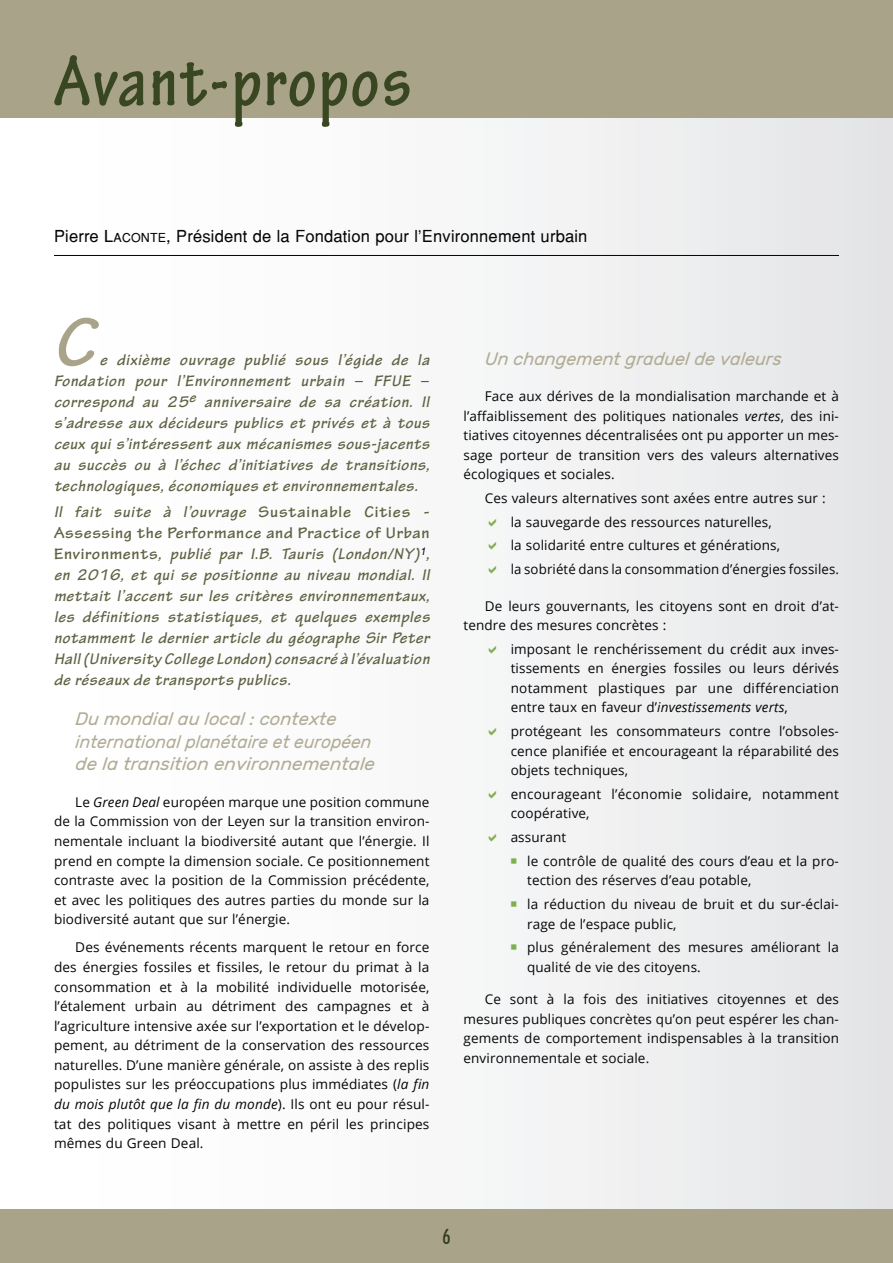
<style>
.page{position:relative;width:893px;height:1263px;background:#fff}
.page>*{position:absolute;margin:0;border:0;box-sizing:border-box;transform-origin:0 0}
.t1{font:700 condensed 75px "Tekton Pro";letter-spacing:.025em;color:#394622}
.t2{font:700 72px "Tekton Pro";color:#a9a389}
.t3{font:500 condensed 21px "Futura BT";color:#2f3c16}
.t4{font:italic 18px/22.6px "Rubik";color:#b1ac95}
.t5{font:italic 700 16.5px/21.1px "Tekton Pro";letter-spacing:.04em;color:#616244;text-align:justify}
.t6{font:16.5px "Helvetica";letter-spacing:.01em;color:#040506}
.t7{font:13.5px/19.5px "Open Sans";letter-spacing:.01em;color:#040506;text-align:justify}
.s1{font-style:inherit}
.s2{font-size:12.3px}
.s3{font-family:"Calibri";font-weight:400;font-style:normal}
.s4{font-style:normal}
.s5{font-style:italic}
.s6{color:#80b04d}
</style>
<div class="page">
<div style="left:0;top:0;width:893px;height:1263px;background:linear-gradient(to right,#fff,#e6e7e9)"></div>
<div style="left:0;top:1209px;width:893px;height:54px;background:#a9a389"></div>
<div style="left:0;top:0;width:893px;height:118px;background:#a9a389"></div>
<hr style="left:54px;top:255px;width:785px;height:1px;background:#040506">
<svg style="left:489px;top:518px;width:21px;height:9px"></svg>
<svg style="left:489px;top:542px;width:21px;height:9px"></svg>
<svg style="left:489px;top:566px;width:21px;height:9px"></svg>
<svg style="left:489px;top:645px;width:21px;height:10px"></svg>
<svg style="left:489px;top:728px;width:21px;height:9px"></svg>
<svg style="left:489px;top:790px;width:21px;height:10px"></svg>
<svg style="left:489px;top:834px;width:21px;height:9px"></svg>
<h1 class="t1" style="left:54px;top:38px;width:359px">Avant-propos</h1>
<p class="t6" style="left:54px;top:226px;width:535px">Pierre <span class="s1">L</span><span class="s2">ACONTE</span>, Président de la Fondation pour l’Environnement urbain</p>
<h2 class="t2" style="left:54px;top:300px;width:55px">C</h2>
<p class="t5" style="left:54px;top:349px;width:377px;text-indent:46px">e dixième ouvrage publié sous l’égide de la Fondation pour l’Environnement urbain <span class="s3">‒</span> FFUE <span class="s3">‒ </span>correspond au 25<sup>e</sup> anniversaire de sa création. Il s’adresse aux décideurs publics et privés et à tous ceux qui s’intéressent aux mécanismes sous-jacents au succès ou à l’échec d’initiatives de transitions, technologiques, économiques et environnementales.</p>
<p class="t5" style="left:54px;top:501px;width:377px">Il fait suite à l’ouvrage <span class="s4">Sustainable Cities - Assessing the Performance and Practice of Urban Environments</span>, publié par I.B. Tauris (London/NY)<sup>1</sup>, en 2016, et qui se positionne au niveau mondial. Il mettait l’accent sur les critères environnementaux, les définitions statistiques, et quelques exemples notamment le dernier article du géographe Sir Peter Hall (University College London) consacré à l’évaluation de réseaux de transports publics.</p>
<h3 class="t4" style="left:75px;top:708px;width:303px">Du mondial au local : contexte international planétaire et européen de la transition environnementale</h3>
<p class="t7" style="left:54px;top:792px;width:377px;text-indent:21px">Le <span class="s5">Green Deal</span> européen marque une position commune de la Commission von der Leyen sur la transition environ&shy;nementale incluant la biodiversité autant que l’énergie. Il prend en compte la dimension sociale. Ce positionnement contraste avec la position de la Commission précédente, et avec les politiques des autres parties du monde sur la biodiversité autant que sur l’énergie.</p>
<p class="t7" style="left:54px;top:937px;width:377px;text-indent:21px">Des événements récents marquent le retour en force des énergies fossiles et fissiles, le retour du primat à la consommation et à la mobilité individuelle motorisée, l’étalement urbain au détriment des campagnes et à l’agriculture intensive axée sur l’exportation et le dévelop&shy;pement, au détriment de la conservation des ressources naturelles. D’une manière générale, on assiste à des replis populistes sur les préoccupations plus immédiates (<span class="s5">la fin du mois plutôt que la fin du monde</span>). Ils ont eu pour résul&shy;tat des politiques visant à mettre en péril les principes mêmes du Green Deal.</p>
<h3 class="t4" style="left:485px;top:348px;width:300px">Un changement graduel de valeurs</h3>
<p class="t7" style="left:463px;top:386px;width:377px;text-indent:21px">Face aux dérives de la mondialisation marchande et à l’affaiblissement des politiques nationales <span class="s5">vertes</span>, des ini&shy;tiatives citoyennes décentralisées ont pu apporter un mes&shy;sage porteur de transition vers des valeurs alternatives écologiques et sociales.</p>
<p class="t7" style="left:511px;top:486px;width:330px;line-height:23.7px;text-align:left;text-indent:-26px">Ces valeurs alternatives sont axées entre autres sur : la sauvegarde des ressources naturelles,<br>la solidarité entre cultures et générations,<br>la sobriété dans la consommation d’énergies fossiles.</p>
<p class="t7" style="left:463px;top:596px;width:377px;text-indent:21px">De leurs gouvernants, les citoyens sont en droit d’at&shy;tendre des mesures concrètes :</p>
<p class="t7" style="left:511px;top:639px;width:330px">imposant le renchérissement du crédit aux inves&shy;tissements en énergies fossiles ou leurs dérivés notamment plastiques par une différenciation entre taux en faveur d’<span class="s5">investissements verts</span>,</p>
<p class="t7" style="left:511px;top:721px;width:330px">protégeant les consommateurs contre l’obsoles&shy;cence planifiée et encourageant la réparabilité des objets techniques,</p>
<p class="t7" style="left:511px;top:784px;width:330px">encourageant l’économie solidaire, notamment coopérative,</p>
<p class="t7" style="left:511px;top:827px;width:57px">assurant</p>
<p class="t7" style="left:527px;top:851px;width:313px;text-indent:-17px"><span class="s6">○</span> le contrôle de qualité des cours d’eau et la pro&shy;tection des réserves d’eau potable,</p>
<p class="t7" style="left:527px;top:894px;width:313px;text-indent:-17px"><span class="s6">○</span> la réduction du niveau de bruit et du sur-éclai&shy;rage de l’espace public,</p>
<p class="t7" style="left:527px;top:937px;width:313px;text-indent:-17px"><span class="s6">○</span> plus généralement des mesures améliorant la qualité de vie des citoyens.</p>
<p class="t7" style="left:463px;top:989px;width:377px;text-indent:21px">Ce sont à la fois des initiatives citoyennes et des mesures publiques concrètes qu’on peut espérer les chan&shy;gements de comportement indispensables à la transition environnementale et sociale.</p>
<h3 class="t3" style="left:442px;top:1224px;width:10px">6</h3>
</div>
